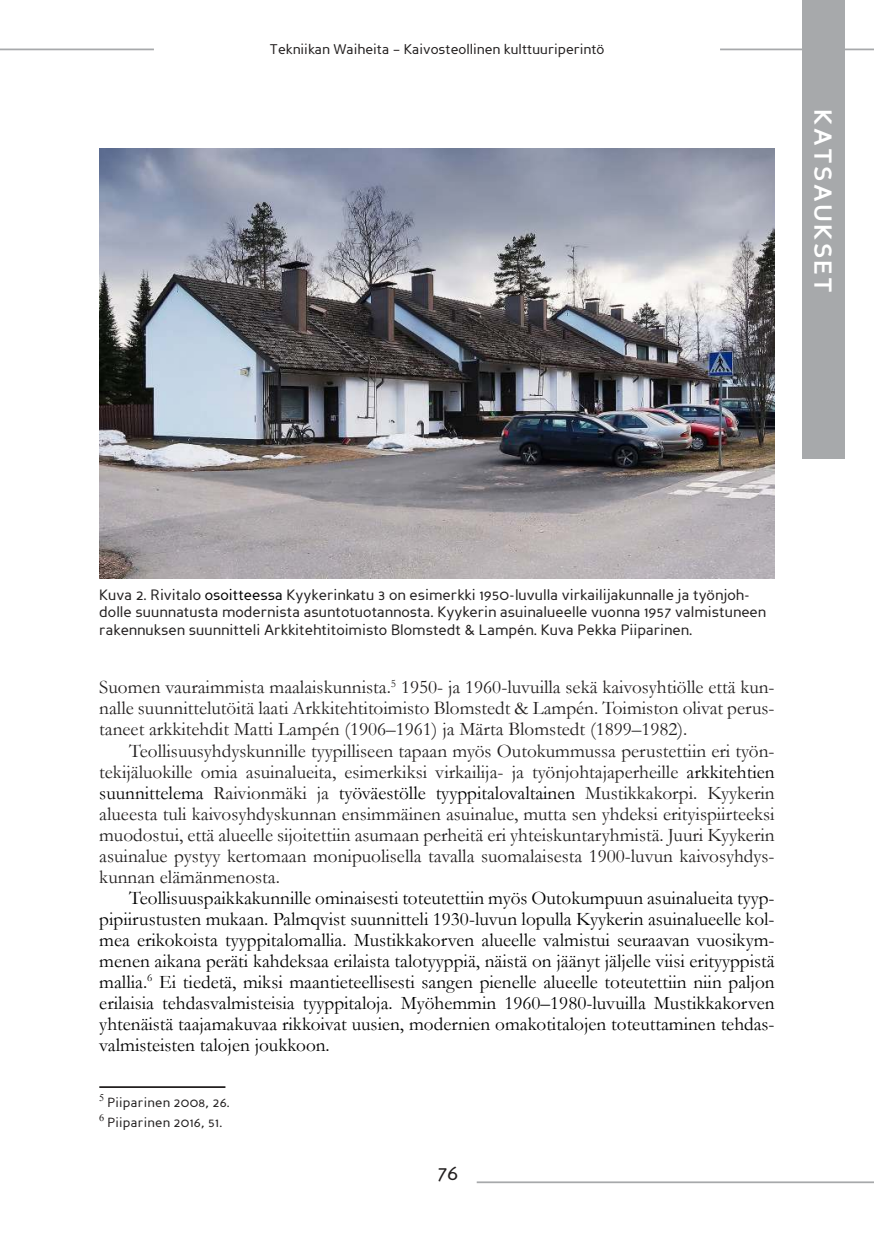
<style>
.page{position:relative;width:874px;height:1241px;background:#fff}
.page>*{position:absolute;margin:0;border:0;box-sizing:border-box;transform-origin:0 0}
.t1{font:700 24.5px "Perspective Sans";letter-spacing:.1em;color:#fff}
.t2{font:21px "Perspective Sans";color:#221f1f}
.t3{font:19.25px/21px "Garamond";color:#221f1f;text-align:justify}
.t4{font:19.25px/21px "Garamond";color:#000;text-align:justify}
.t5{font:14.88px/17.8px "Perspective Sans";color:#221f1f}
.t6{font:14px "Perspective Sans";color:#221f1f}
.t7{font:13.12px/19.8px "Perspective Sans";letter-spacing:.02em;color:#221f1f}
.s1{color:#000}
</style>
<div class="page">
<hr style="left:719px;top:49px;width:154px;height:1px;background:#a7a9ab">
<hr style="left:0;top:49px;width:154px;height:1px;background:#a7a9ab">
<div style="left:801px;top:0;width:42px;height:458px;background:#a7a9ab"></div>
<hr style="left:476px;top:1181px;width:397px;height:1px;background:#a7a9ab">
<hr style="left:99px;top:1086px;width:126px;height:1px;background:#221f1f">
<img style="left:99px;top:149px;width:675px;height:429px">
<p class="t6" style="left:269px;top:43px;width:336px">Tekniikan Waiheita – Kaivosteollinen kulttuuriperintö</p>
<p class="t1" style="left:832px;top:109px;width:185px;rotate:90deg">KATSAUKSET</p>
<p class="t5" style="left:99px;top:587px;width:668px">Kuva 2. Rivitalo <span class="s1">osoitteessa</span> Kyykerinkatu 3 on esimerkki 1950-luvulla virkailijakunnalle ja työnjoh&shy;dolle suunnatusta modernista asuntotuotannosta. Kyykerin asuinalueelle vuonna 1957 valmistuneen rakennuksen suunnitteli Arkkitehtitoimisto Blomstedt &amp; Lampén. Kuva Pekka Piiparinen.</p>
<p class="t3" style="left:99px;top:678px;width:676px">Suomen vauraimmista maalaiskunnista.<sup>5</sup> 1950- ja 1960-luvuilla sekä kaivosyhtiölle että kun&shy;nalle suunnittelutöitä laati Arkkitehtitoimisto Blomstedt &amp; Lampén. Toimiston olivat perus&shy;taneet arkkitehdit Matti Lampén (1906–1961) ja Märta Blomstedt (1899–1982).</p>
<p class="t3" style="left:99px;top:741px;width:676px;text-indent:30px">Teollisuusyhdyskunnille tyypilliseen tapaan myös Outokummussa perustettiin eri työn&shy;tekijäluokille omia asuinalueita, esimerkiksi virkailija- ja työnjohtajaperheille <span class="s1">arkkitehtien suunnittelema</span> Raivionmäki ja <span class="s1">työväestölle tyyppitalovaltainen</span> Mustikkakorpi. Kyykerin alueesta tuli kaivosyhdyskunnan ensimmäinen asuinalue, mutta sen yhdeksi erityispiirteeksi muodostui, että alueelle sijoitettiin asumaan perheitä eri yhteiskuntaryhmistä. Juuri Kyykerin asuinalue pystyy kertomaan monipuolisella tavalla suomalaisesta 1900-luvun kaivosyhdys&shy;kunnan elämänmenosta.</p>
<p class="t4" style="left:99px;top:888px;width:676px;text-indent:30px">Teollisuuspaikkakunnille ominaisesti toteutettiin myös Outokumpuun asuinalueita tyyp&shy;pipiirustusten mukaan. Palmqvist suunnitteli 1930-luvun lopulla Kyykerin asuinalueelle kol&shy;mea erikokoista tyyppitalomallia. Mustikkakorven alueelle valmistui seuraavan vuosikym&shy;menen aikana peräti kahdeksaa erilaista talotyyppiä, näistä on jäänyt jäljelle viisi erityyppistä mallia.<sup>6</sup> Ei tiedetä, miksi maantieteellisesti sangen pienelle alueelle toteutettiin niin paljon erilaisia tehdasvalmisteisia tyyppitaloja. Myöhemmin 1960–1980-luvuilla Mustikkakorven yhtenäistä taajamakuvaa rikkoivat uusien, modernien omakotitalojen toteuttaminen tehdas&shy;valmisteisten talojen joukkoon.</p>
<p class="t7" style="left:99px;top:1093px;width:132px"><sup>5</sup> Piiparinen 2008, 26.<br><sup>6</sup> Piiparinen 2016, 51.</p>
<p class="t2" style="left:437px;top:1164px;width:23px">76</p>
</div>
